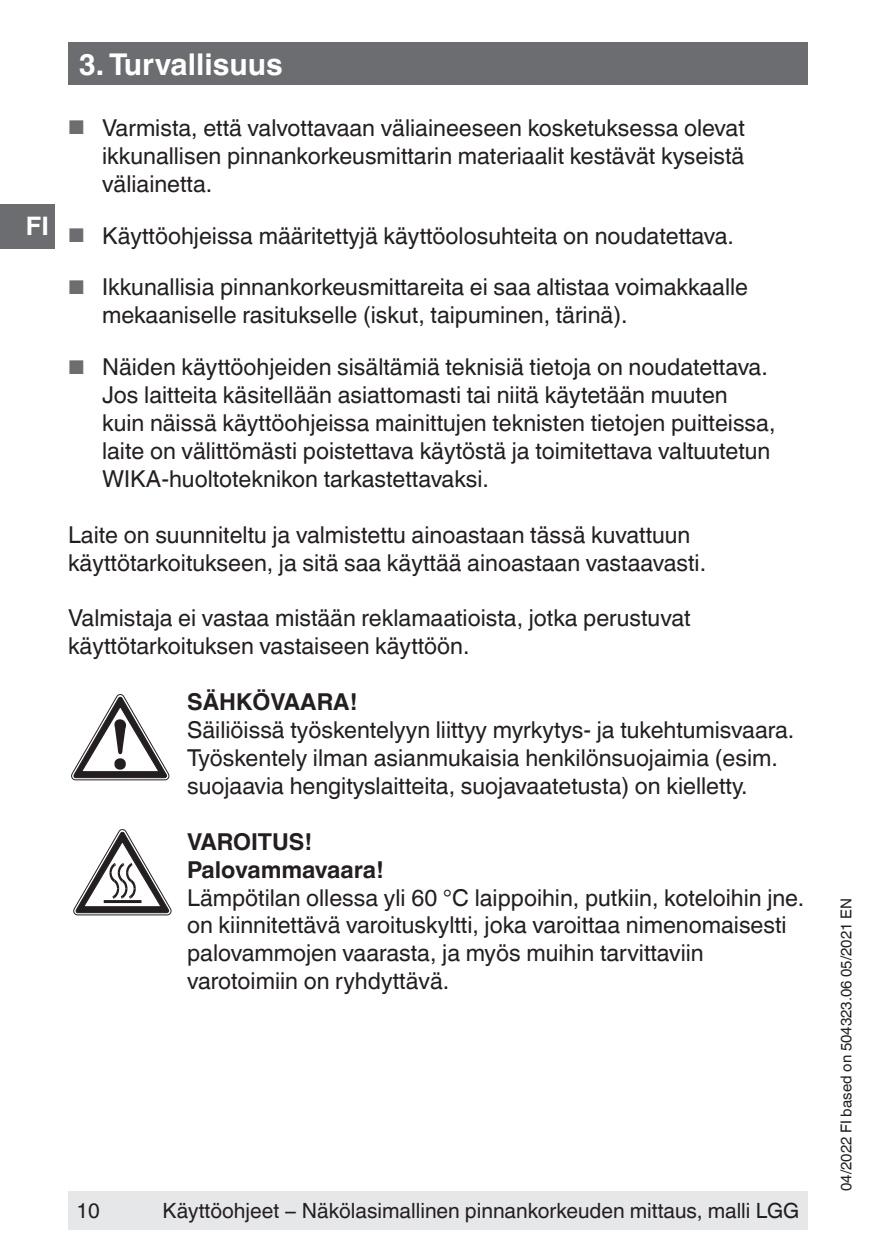
<style>
.page{position:relative;width:893px;height:1259px;background:#fff}
.page>*{position:absolute;margin:0;border:0;box-sizing:border-box;transform-origin:0 0}
.t1{font:700 30px "Helvetica World";color:#fff}
.t2{font:700 25.5px "Helvetica World";color:#fff}
.t3{font:23.4px/27.9px "Helvetica World";color:#231f20}
.t4{font:700 23.4px/27.9px "Helvetica World";color:#231f20}
.t5{font:21px "Helvetica World";color:#231f20}
.t6{font:15px "Helvetica World";color:#231f20}
.s1{font-size:19.8px;color:#6c6d70}
</style>
<div class="page">
<div style="left:68px;top:1191px;width:740px;height:38px;background:#e6e7e9"></div>
<div style="left:68px;top:43px;width:740px;height:42px;background:#6c6d70"></div>
<div style="left:0;top:204px;width:55px;height:44px;background:#6c6d70"></div>
<svg style="left:71px;top:694px;width:98px;height:86px"></svg>
<svg style="left:74px;top:829px;width:97px;height:86px"></svg>
<p class="t2" style="left:26px;top:212px;width:25px">FI</p>
<p class="t1" style="left:79px;top:47px;width:206px">3. Turvallisuus</p>
<p class="t3" style="left:102px;top:114px;width:644px;text-align:justify;text-indent:-34px"><span class="s1">■</span> Varmista, että valvottavaan väliaineeseen kosketuksessa olevat ikkunallisen pinnankorkeusmittarin materiaalit kestävät kyseistä väliainetta.</p>
<p class="t3" style="left:68px;top:221px;width:667px"><span class="s1">■</span> Käyttöohjeissa määritettyjä käyttöolosuhteita on noudatettava.</p>
<p class="t3" style="left:102px;top:273px;width:648px;text-indent:-34px"><span class="s1">■</span> Ikkunallisia pinnankorkeusmittareita ei saa altistaa voimakkaalle mekaaniselle rasitukselle (iskut, taipuminen, tärinä).</p>
<p class="t3" style="left:102px;top:353px;width:675px;text-indent:-34px"><span class="s1">■</span> Näiden käyttöohjeiden sisältämiä teknisiä tietoja on noudatettava.<br>Jos laitteita käsitellään asiattomasti tai niitä käytetään muuten kuin näissä käyttöohjeissa mainittujen teknisten tietojen puitteissa, laite on välittömästi poistettava käytöstä ja toimitettava valtuutetun WIKA-huoltoteknikon tarkastettavaksi.</p>
<p class="t3" style="left:68px;top:521px;width:640px">Laite on suunniteltu ja valmistettu ainoastaan tässä kuvattuun käyttötarkoitukseen, ja sitä saa käyttää ainoastaan vastaavasti.</p>
<p class="t3" style="left:68px;top:604px;width:624px">Valmistaja ei vastaa mistään reklamaatioista, jotka perustuvat käyttötarkoituksen vastaiseen käyttöön.</p>
<p class="t4" style="left:187px;top:688px;width:172px">SÄHKÖVAARA!</p>
<p class="t3" style="left:187px;top:716px;width:609px">Säiliöissä työskentelyyn liittyy myrkytys- ja tukehtumisvaara.<br>Työskentely ilman asianmukaisia henkilönsuojaimia (esim. suojaavia hengityslaitteita, suojavaatetusta) on kielletty.</p>
<p class="t4" style="left:187px;top:827px;width:198px">VAROITUS!<br>Palovammavaara!</p>
<p class="t3" style="left:187px;top:883px;width:619px">Lämpötilan ollessa yli 60 °C laippoihin, putkiin, koteloihin jne. on kiinnitettävä varoituskyltti, joka varoittaa nimenomaisesti palovammojen vaarasta, ja myös muihin tarvittaviin varotoimiin on ryhdyttävä.</p>
<p class="t5" style="left:77px;top:1198px;width:25px">10</p>
<p class="t5" style="left:163px;top:1198px;width:638px">Käyttöohjeet − Näkölasimallinen pinnankorkeuden mittaus, malli LGG</p>
<p class="t6" style="left:838px;top:1191px;width:294px;rotate:-90deg">04/2022 FI based on 504323.06 05/2021 EN</p>
</div>
